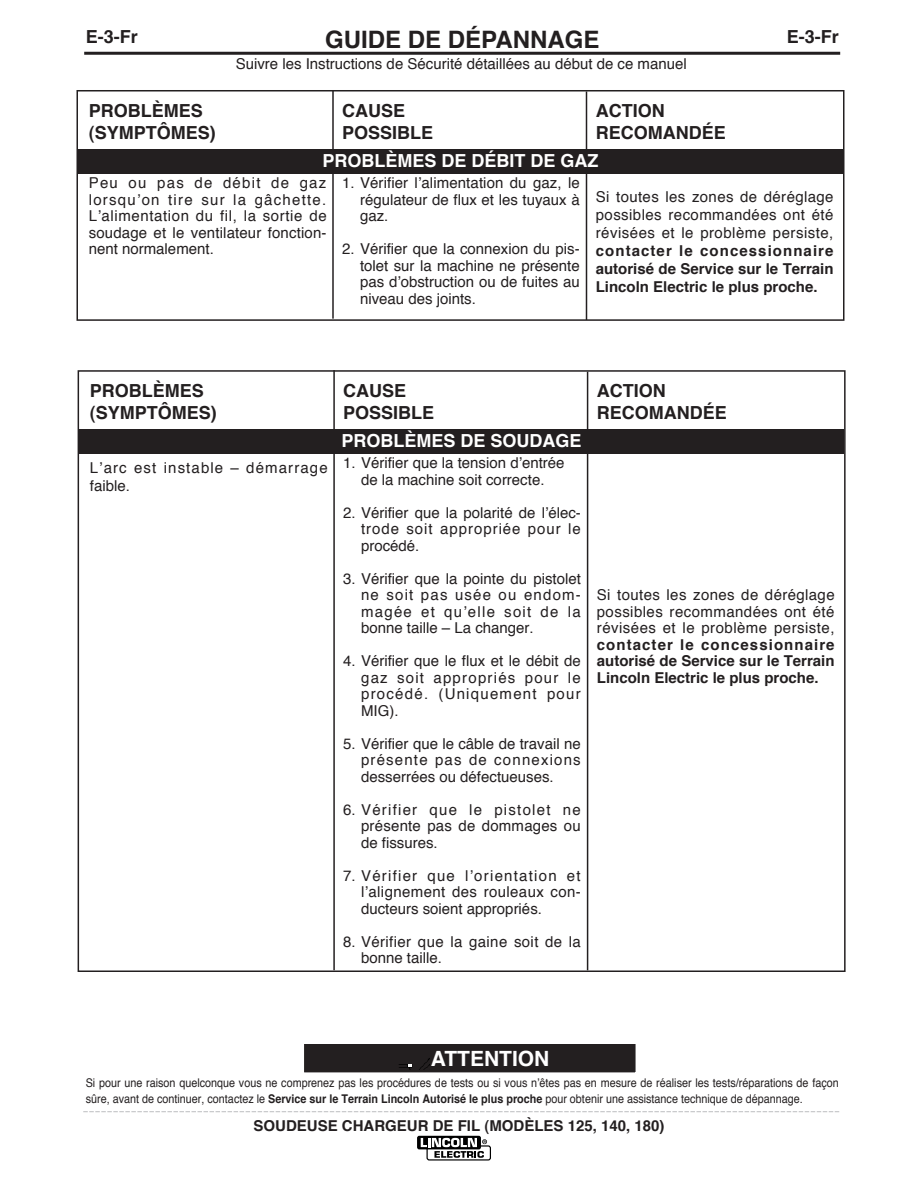
<style>
.page{position:relative;width:918px;height:1188px;background:#fff}
.page>*{position:absolute;margin:0;border:0;box-sizing:border-box;transform-origin:0 0}
.t1{font:700 24px "Helvetica";color:#231f20}
.t2{font:700 21px "Helvetica";color:#fff}
.t3{font:700 18px/21.6px "Helvetica";color:#231f20}
.t4{font:700 18px "Helvetica";color:#fff}
.t5{font:15px/16.5px "Helvetica";letter-spacing:.01em;color:#231f20;text-align:justify}
.t6{font:700 15px/18px "Helvetica";color:#231f20;text-align:justify}
.t7{font:15px/18px "Helvetica";letter-spacing:.075em;color:#231f20}
.t8{font:12px/16.5px "Helvetica";color:#231f20;scale:.9 1}
.s1{font-weight:700}
</style>
<div class="page">
<svg style="left:417px;top:1136px;width:64px;height:13px"></svg>
<svg style="left:421px;top:1138px;width:70px;height:23px"></svg>
<hr style="left:84px;top:52px;width:756px;height:3px;background:#231f20">
<div style="left:304px;top:1044px;width:332px;height:28px;background:#231f20"></div>
<div style="left:301px;top:1041px;width:338px;height:34px;border:3px solid #fff"></div>
<svg style="left:399px;top:1058px;width:30px;height:11px"></svg>
<svg style="left:83px;top:1111px;width:756px;height:1px"></svg>
<div style="left:76px;top:90px;width:768px;height:231px;border:2px solid #231f20"></div>
<hr style="left:332px;top:90px;width:2px;height:229px;background:#231f20">
<hr style="left:586px;top:91px;width:1px;height:229px;background:#231f20">
<div style="left:79px;top:429px;width:765px;height:25px;background:#231f20"></div>
<hr style="left:333px;top:370px;width:2px;height:600px;background:#231f20">
<hr style="left:587px;top:372px;width:1px;height:598px;background:#231f20">
<div style="left:78px;top:149px;width:765px;height:25px;background:#231f20"></div>
<p class="t3" style="left:86px;top:27px;width:54px">E-3-Fr</p>
<h1 class="t1" style="left:325px;top:30px;width:276px">GUIDE DE DÉPANNAGE</h1>
<p class="t3" style="left:787px;top:27px;width:54px">E-3-Fr</p>
<p class="t5" style="left:236px;top:56px;width:453px">Suivre les Instructions de Sécurité détaillées au début de ce manuel</p>
<p class="t3" style="left:89px;top:101px;width:129px">PROBLÈMES (SYMPTÔMES)</p>
<p class="t5" style="left:89px;top:176px;width:239px">Peu ou pas de débit de gaz lorsqu’on tire sur la gâchette.<br>L’alimentation du fil, la sortie de soudage et le ventilateur fonction&shy;nent normalement.</p>
<p class="t3" style="left:342px;top:101px;width:93px">CAUSE<br>POSSIBLE</p>
<p class="t5" style="left:360px;top:176px;width:221px;text-indent:-18px">1. Vérifier l’alimentation du gaz, le régulateur de flux et les tuyaux à gaz.</p>
<p class="t5" style="left:360px;top:242px;width:221px;text-indent:-18px">2. Vérifier que la connexion du pis&shy;tolet sur la machine ne présente pas d’obstruction ou de fuites au niveau des joints.</p>
<p class="t3" style="left:596px;top:101px;width:131px">ACTION<br>RECOMANDÉE</p>
<p class="t4" style="left:323px;top:153px;width:278px">PROBLÈMES DE DÉBIT DE GAZ</p>
<p class="t5" style="left:596px;top:189px;width:239px;line-height:18px">Si toutes les zones de déréglage possibles recommandées ont été révisées et le problème persiste,</p>
<p class="t6" style="left:596px;top:243px;width:239px">contacter le concessionnaire autorisé de Service sur le Terrain Lincoln Electric le plus proche.</p>
<p class="t3" style="left:90px;top:382px;width:129px">PROBLÈMES (SYMPTÔMES)</p>
<p class="t7" style="left:90px;top:460px;width:239px">L’arc est instable – démarrage faible.</p>
<p class="t3" style="left:343px;top:382px;width:93px">CAUSE<br>POSSIBLE</p>
<p class="t5" style="left:343px;top:456px;width:223px;text-align:center">1. Vérifier que la tension d’entrée de la machine soit correcte.</p>
<p class="t5" style="left:361px;top:505px;width:221px;text-indent:-18px">2. Vérifier que la polarité de l’élec&shy;trode soit appropriée pour le procédé.</p>
<p class="t5" style="left:361px;top:571px;width:221px;text-indent:-18px">3. Vérifier que la pointe du pistolet ne soit pas usée ou endom&shy;magée et qu’elle soit de la bonne taille – La changer.</p>
<p class="t5" style="left:361px;top:654px;width:221px;text-indent:-18px">4. Vérifier que le flux et le débit de gaz soit appropriés pour le procédé. (Uniquement pour MIG).</p>
<p class="t5" style="left:361px;top:736px;width:221px;text-indent:-18px">5. Vérifier que le câble de travail ne présente pas de connexions desserrées ou défectueuses.</p>
<p class="t5" style="left:361px;top:802px;width:221px;text-indent:-18px">6. Vérifier que le pistolet ne présente pas de dommages ou de fissures.</p>
<p class="t5" style="left:361px;top:868px;width:221px;text-indent:-18px">7. Vérifier que l’orientation et l’alignement des rouleaux con&shy;ducteurs soient appropriés.</p>
<p class="t5" style="left:361px;top:934px;width:221px;text-indent:-18px">8. Vérifier que la gaine soit de la bonne taille.</p>
<p class="t4" style="left:342px;top:434px;width:242px">PROBLÈMES DE SOUDAGE</p>
<p class="t3" style="left:597px;top:382px;width:131px">ACTION<br>RECOMANDÉE</p>
<p class="t5" style="left:597px;top:588px;width:239px">Si toutes les zones de déréglage possibles recommandées ont été révisées et le problème persiste,</p>
<p class="t6" style="left:597px;top:637px;width:239px;line-height:16.5px">contacter le concessionnaire autorisé de Service sur le Terrain Lincoln Electric le plus proche.</p>
<h2 class="t2" style="left:431px;top:1050px;width:120px">ATTENTION</h2>
<p class="t8" style="left:86px;top:1075px;width:838px">Si pour une raison quelconque vous ne comprenez pas les procédures de tests ou si vous n’êtes pas en mesure de réaliser les tests/réparations de façon sûre, avant de continuer, contactez le <span class="s1">Service sur le Terrain Lincoln Autorisé le plus proche</span> pour obtenir une assistance technique de dépannage.</p>
<p class="t6" style="left:254px;top:1118px;width:412px">SOUDEUSE CHARGEUR DE FIL (MODÈLES 125, 140, 180)</p>
</div>
